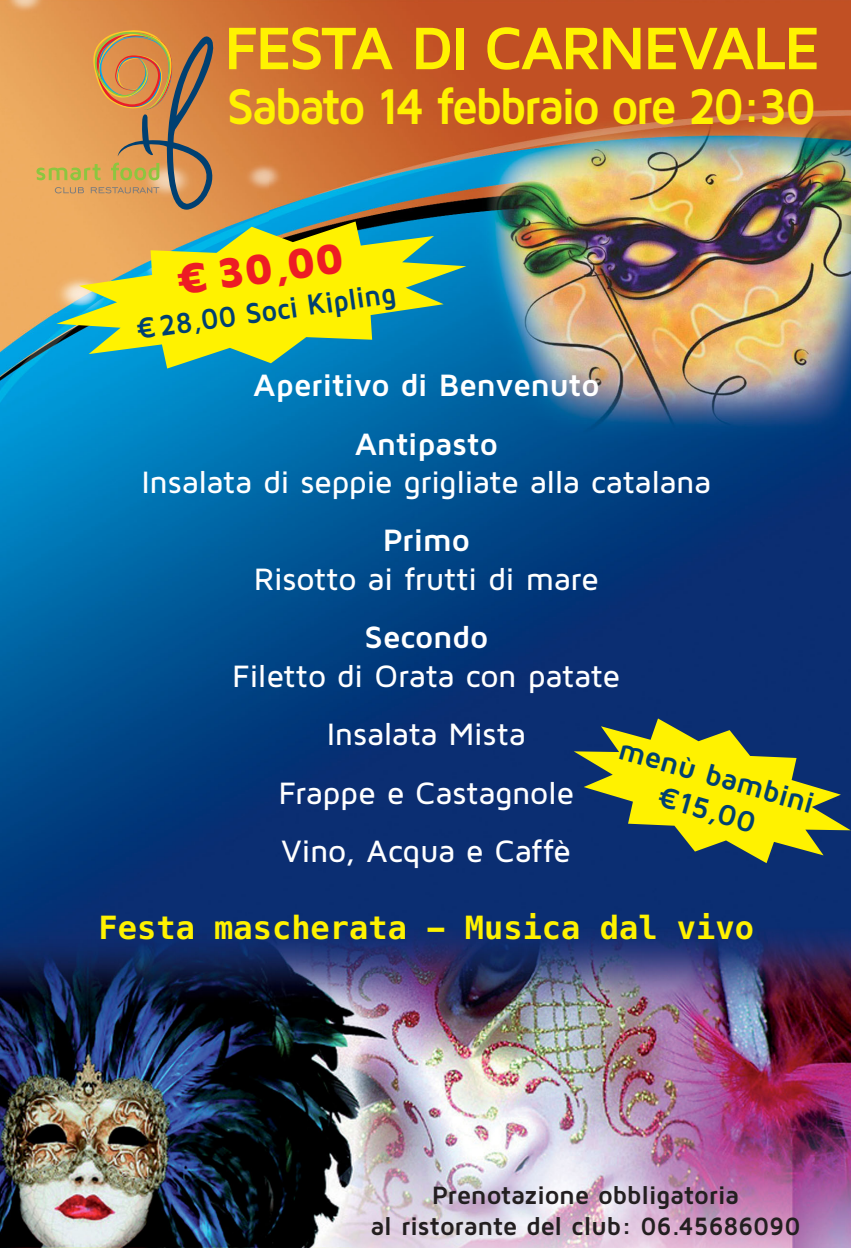
<style>
.page{position:relative;width:851px;height:1248px;background:#fff}
.page>*{position:absolute;margin:0;border:0;box-sizing:border-box;transform-origin:0 0}
.t1{font:700 62px "Maven Pro";letter-spacing:-.05em;color:#fff200}
.t2{font:700 52px "Maven Pro";letter-spacing:-.065em;color:#fff200;scale:.92 1}
.t3{font:900 44px "Maven Pro";color:#ed1c24}
.t4{font:500 32px/58.4px "Maven Pro";letter-spacing:-.015em;color:#fff;text-align:center}
.t5{font:700 32px/58.4px "Maven Pro";letter-spacing:-.015em;color:#fff;text-align:center}
.t6{font:700 32px "Menlo";color:#fff200}
.t7{font:700 30px "Maven Pro";color:#004071;scale:.92 1}
.t8{font:700 30px/35px "Maven Pro";color:#004071;text-align:center}
.t9{font:700 26px/31.2px "Maven Pro";letter-spacing:-.01em;color:#231f20;text-align:center}
</style>
<div class="page">
<img style="left:0;top:0;width:850px;height:1247px">
<img style="left:0;top:0;width:268px;height:313px">
<svg style="left:36px;top:30px;width:177px;height:180px;background:#cb9255"></svg>
<svg style="left:56px;top:221px;width:410px;height:147px;background:#a7c34e"></svg>
<svg style="left:573px;top:718px;width:277px;height:145px;background:#869138"></svg>
<h1 class="t1" style="left:224px;top:25px;width:598px">FESTA DI CARNEVALE</h1>
<h2 class="t2" style="left:227px;top:87px;width:642px">Sabato 14 febbraio ore 20:30</h2>
<h3 class="t3" style="left:173px;top:253px;width:170px;rotate:-8deg">€ 30,00</h3>
<p class="t7" style="left:135px;top:318px;width:286px;rotate:-8deg">€ 28,00 Soci Kipling</p>
<p class="t5" style="left:253px;top:359px;width:348px">Aperitivo di Benvenuto<br>Antipasto</p>
<p class="t4" style="left:141px;top:456px;width:571px">Insalata di seppie grigliate alla catalana</p>
<p class="t5" style="left:382px;top:514px;width:89px">Primo</p>
<p class="t4" style="left:254px;top:553px;width:346px">Risotto ai frutti di mare</p>
<p class="t5" style="left:364px;top:611px;width:125px">Secondo</p>
<p class="t4" style="left:232px;top:649px;width:389px">Filetto di Orata con patate<br>Insalata Mista<br>Frappe e Castagnole<br>Vino, Acqua e Caffè</p>
<p class="t8" style="left:623px;top:733px;width:204px;rotate:16deg">menù bambini €15,00</p>
<p class="t6" style="left:99px;top:908px;width:656px">Festa mascherata - Musica dal vivo</p>
<p class="t9" style="left:370px;top:1181px;width:431px">Prenotazione obbligatoria<br>al ristorante del club: 06.45686090</p>
</div>
